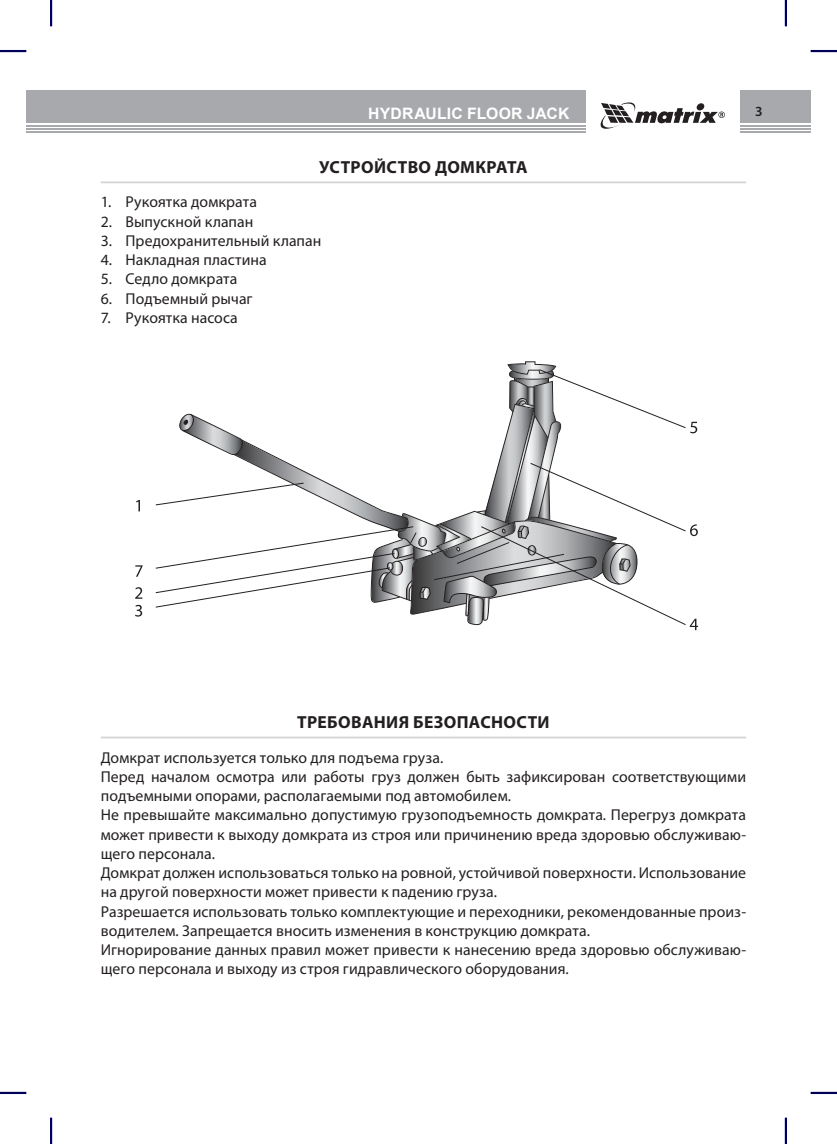
<style>
.page{position:relative;width:837px;height:1144px;background:#fff}
.page>*{position:absolute;margin:0;border:0;box-sizing:border-box;transform-origin:0 0}
.t1{font:700 17.5px "Myriad Pro";letter-spacing:.02em;color:#231f20}
.t2{font:15.75px/19.2px "Myriad Pro";letter-spacing:.005em;color:#231f20}
.t3{font:700 15.75px "Arial";letter-spacing:.01em;color:#fff}
.t4{font:600 14px "Myriad Pro";color:#231f20}
</style>
<div class="page">
<div style="left:739px;top:91px;width:71px;height:32px;background:#a7a9ac"></div>
<hr style="left:739px;top:125px;width:71px;height:1px;background:#a7a9ac">
<hr style="left:739px;top:131px;width:71px;height:2px;background:#a7a9ac">
<hr style="left:739px;top:128px;width:71px;height:2px;background:#a7a9ac">
<div style="left:26px;top:91px;width:559px;height:32px;background:#a7a9ac"></div>
<hr style="left:26px;top:125px;width:559px;height:1px;background:#a7a9ac">
<hr style="left:26px;top:131px;width:559px;height:2px;background:#a7a9ac">
<hr style="left:26px;top:128px;width:559px;height:2px;background:#a7a9ac">
<svg style="left:600px;top:102px;width:124px;height:27px"></svg>
<hr style="left:101px;top:181px;width:645px;height:2px;background:#d1d3d4">
<hr style="left:101px;top:737px;width:645px;height:1px;background:#d1d3d4">
<svg style="left:690px;top:524px;width:7px;height:12px"></svg>
<svg style="left:690px;top:422px;width:7px;height:11px"></svg>
<svg style="left:689px;top:619px;width:8px;height:11px"></svg>
<svg style="left:637px;top:408px;width:49px;height:217px"></svg>
<svg style="left:135px;top:587px;width:7px;height:12px"></svg>
<svg style="left:135px;top:565px;width:7px;height:12px"></svg>
<svg style="left:135px;top:605px;width:7px;height:12px"></svg>
<svg style="left:136px;top:500px;width:4px;height:11px"></svg>
<svg style="left:155px;top:361px;width:482px;height:264px"></svg>
<hr style="left:0;top:50px;width:26px;height:2px;background:#00a">
<hr style="left:810px;top:50px;width:26px;height:2px;background:#00a">
<hr style="left:0;top:1092px;width:26px;height:2px;background:#00a">
<hr style="left:810px;top:1092px;width:26px;height:2px;background:#00a">
<hr style="left:50px;top:0;width:2px;height:26px;background:#00a">
<hr style="left:50px;top:1118px;width:2px;height:26px;background:#00a">
<hr style="left:784px;top:0;width:2px;height:26px;background:#00a">
<hr style="left:784px;top:1118px;width:2px;height:26px;background:#00a">
<svg style="left:0;top:51px;width:26px;height:1px"></svg>
<svg style="left:810px;top:51px;width:26px;height:1px"></svg>
<svg style="left:0;top:1092px;width:26px;height:1px"></svg>
<svg style="left:810px;top:1092px;width:26px;height:1px"></svg>
<svg style="left:51px;top:0;width:1px;height:26px"></svg>
<svg style="left:51px;top:1118px;width:1px;height:26px"></svg>
<svg style="left:785px;top:0;width:1px;height:26px"></svg>
<svg style="left:785px;top:1118px;width:1px;height:26px"></svg>
<p class="t3" style="left:368px;top:104px;width:203px">HYDRAULIC FLOOR JACK</p>
<p class="t4" style="left:755px;top:103px;width:9px">3</p>
<p class="t1" style="left:319px;top:159px;width:210px">УСТРОЙСТВО ДОМКРАТА</p>
<p class="t2" style="left:101px;top:194px;width:158px">1. Рукоятка домкрата</p>
<p class="t2" style="left:101px;top:213px;width:154px">2. Выпускной клапан</p>
<p class="t2" style="left:101px;top:232px;width:222px">3. Предохранительный клапан</p>
<p class="t2" style="left:101px;top:252px;width:167px">4. Накладная пластина</p>
<p class="t2" style="left:101px;top:271px;width:138px">5. Седло домкрата</p>
<p class="t2" style="left:101px;top:290px;width:153px">6. Подъемный рычаг</p>
<p class="t2" style="left:101px;top:309px;width:139px">7. Рукоятка насоса</p>
<p class="t1" style="left:297px;top:714px;width:254px">ТРЕБОВАНИЯ БЕЗОПАСНОСТИ</p>
<p class="t2" style="left:101px;top:749px;width:646px">Домкрат используется только для подъема груза.<br>Перед началом осмотра или работы груз должен быть зафиксирован соответствующими подъемными опорами, располагаемыми под автомобилем.<br>Не превышайте максимально допустимую грузоподъемность домкрата. Перегруз домкрата может привести к выходу домкрата из строя или причинению вреда здоровью обслуживаю&shy;щего персонала.<br>Домкрат должен использоваться только на ровной, устойчивой поверхности. Использование на другой поверхности может привести к падению груза.<br>Разрешается использовать только комплектующие и переходники, рекомендованные произ&shy;водителем. Запрещается вносить изменения в конструкцию домкрата.<br>Игнорирование данных правил может привести к нанесению вреда здоровью обслуживаю&shy;щего персонала и выходу из строя гидравлического оборудования.</p>
</div>
